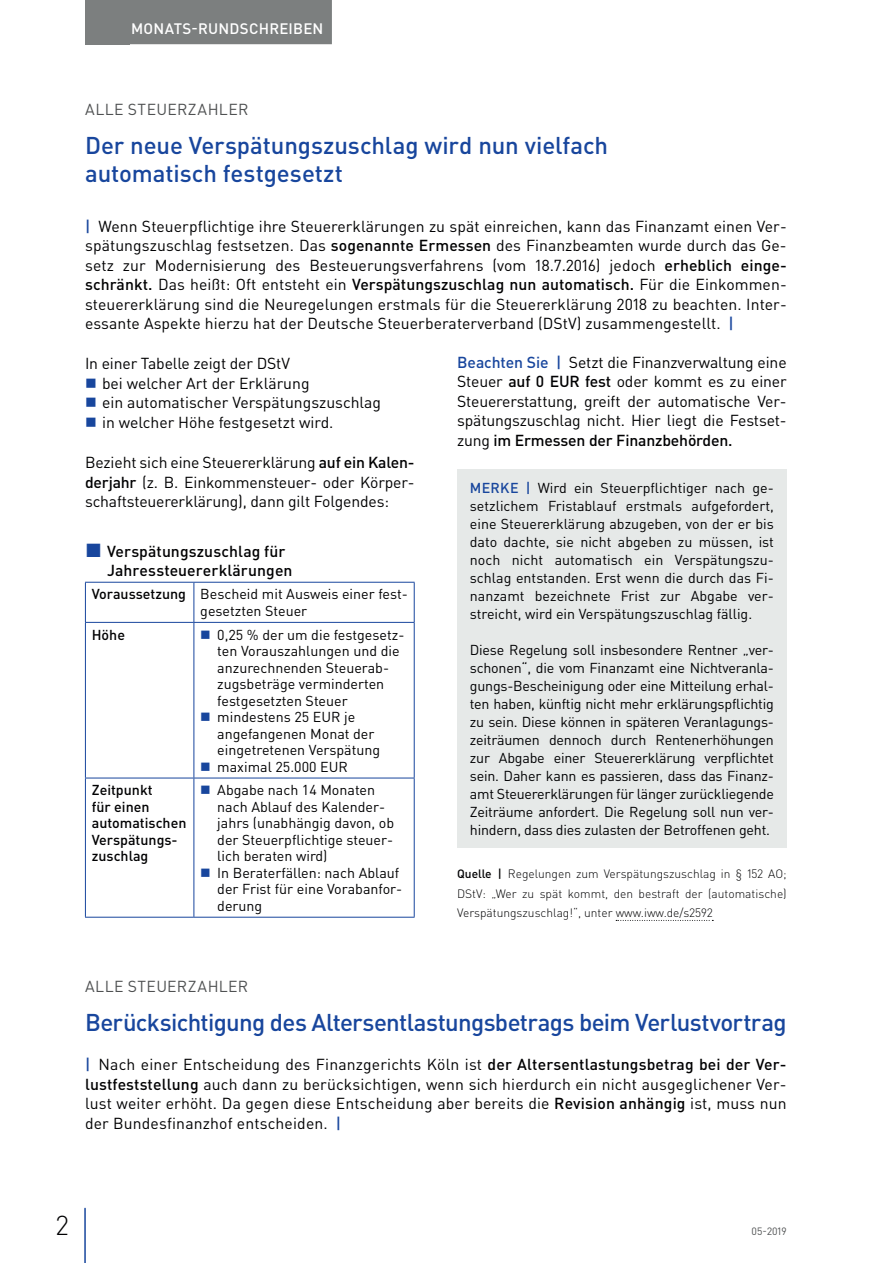
<style>
.page{position:relative;width:893px;height:1263px;background:#fff}
.page>*{position:absolute;margin:0;border:0;box-sizing:border-box;transform-origin:0 0}
.t1{font:300 27px "DIN Pro";color:#000002}
.t2{font:500 24px/28.5px "DIN Pro";letter-spacing:-.01em;color:#18469d}
.t3{font:15.75px/19.5px "DIN Pro";color:#000002;text-align:justify}
.t4{font:500 15.75px/19.5px "DIN Pro";letter-spacing:.005em;color:#000002}
.t5{font:15.75px "DIN Pro";letter-spacing:.025em;color:#4f5152}
.t6{font:500 15px "DIN Pro";letter-spacing:.015em;color:#fff}
.t7{font:14.25px/18px "DIN Pro";color:#000002}
.t8{font:500 14.25px/16.5px "DIN Pro";color:#000002}
.t9{font:300 12px/19.5px "DIN Pro";color:#000002;text-align:justify}
.t10{font:10.5px "DIN Pro";color:#4f5152}
.s1{font-weight:500;color:#18469d}
.s2{font-weight:500}
.s3{color:#18469d}
</style>
<div class="page">
<div style="left:85px;top:0;width:45px;height:44px;background:#7c7f7f"></div>
<hr style="left:84px;top:1208px;width:2px;height:55px;background:#18469d">
<div style="left:122px;top:0;width:210px;height:44px;background:#7c7f7f"></div>
<svg style="left:86px;top:583px;width:328px;height:334px"></svg>
<hr style="left:85px;top:582px;width:109px;height:1px;background:#18469d">
<hr style="left:85px;top:583px;width:1px;height:39px;background:#18469d">
<hr style="left:194px;top:582px;width:221px;height:1px;background:#18469d">
<hr style="left:194px;top:583px;width:1px;height:39px;background:#18469d">
<hr style="left:414px;top:583px;width:1px;height:39px;background:#18469d">
<hr style="left:194px;top:622px;width:221px;height:1px;background:#18469d">
<hr style="left:414px;top:623px;width:1px;height:155px;background:#18469d">
<hr style="left:194px;top:778px;width:221px;height:1px;background:#18469d">
<hr style="left:414px;top:778px;width:1px;height:139px;background:#18469d">
<hr style="left:194px;top:917px;width:221px;height:1px;background:#18469d">
<hr style="left:85px;top:622px;width:109px;height:1px;background:#18469d">
<hr style="left:85px;top:623px;width:1px;height:155px;background:#18469d">
<hr style="left:194px;top:623px;width:1px;height:155px;background:#18469d">
<hr style="left:85px;top:778px;width:109px;height:1px;background:#18469d">
<hr style="left:85px;top:778px;width:1px;height:139px;background:#18469d">
<hr style="left:194px;top:778px;width:1px;height:139px;background:#18469d">
<hr style="left:85px;top:917px;width:109px;height:1px;background:#18469d">
<svg style="left:616px;top:920px;width:97px;height:1px"></svg>
<div style="left:457px;top:469px;width:330px;height:379px;background:#e6e9e8"></div>
<svg style="left:201px;top:630px;width:9px;height:9px"></svg>
<svg style="left:201px;top:713px;width:9px;height:8px"></svg>
<svg style="left:201px;top:762px;width:9px;height:9px"></svg>
<svg style="left:201px;top:786px;width:9px;height:8px"></svg>
<svg style="left:201px;top:868px;width:9px;height:9px"></svg>
<p class="t6" style="left:131px;top:18px;width:194px">MONATS-RUNDSCHREIBEN</p>
<p class="t5" style="left:85px;top:98px;width:165px">ALLE STEUERZAHLER</p>
<h2 class="t2" style="left:85px;top:130px;width:525px">Der neue Verspätungszuschlag wird nun vielfach automatisch festgesetzt</h2>
<p class="t3" style="left:85px;top:216px;width:703px"><span class="s1">|</span> Wenn Steuerpflichtige ihre Steuererklärungen zu spät einreichen, kann das Finanzamt einen Ver&shy;spätungszuschlag festsetzen. Das <span class="s2">sogenannte Ermessen</span> des Finanzbeamten wurde durch das Ge&shy;setz zur Modernisierung des Besteuerungsverfahrens (vom 18.7.2016) jedoch <span class="s2">erheblich einge&shy;schränkt.</span> Das heißt: Oft entsteht ein <span class="s2">Verspätungszuschlag nun automatisch.</span> Für die Einkommen&shy;steuererklärung sind die Neuregelungen erstmals für die Steuererklärung 2018 zu beachten. Inter&shy;essante Aspekte hierzu hat der Deutsche Steuerberaterverband (DStV) zusammengestellt. <span class="s1">|</span></p>
<p class="t3" style="left:102px;top:353px;width:281px;text-align:left;text-indent:-17px">In einer Tabelle zeigt der DStV<br>bei welcher Art der Erklärung<br>ein automatischer Verspätungszuschlag in welcher Höhe festgesetzt wird.</p>
<p class="t3" style="left:85px;top:452px;width:331px">Bezieht sich eine Steuererklärung <span class="s2">auf ein Kalen&shy;derjahr</span> (z. B. Einkommensteuer- oder Körper&shy;schaftsteuererklärung), dann gilt Folgendes:</p>
<p class="t4" style="left:107px;top:541px;width:187px;text-indent:-22px"><span class="s3">◼</span> Verspätungszuschlag für<br>Jahressteuererklärungen</p>
<p class="t7" style="left:92px;top:585px;width:318px;line-height:16.5px;text-align:center"><span class="s2">Voraussetzung</span> Bescheid mit Ausweis einer fest&shy;gesetzten Steuer</p>
<p class="t8" style="left:92px;top:626px;width:35px">Höhe</p>
<p class="t7" style="left:217px;top:626px;width:189px;line-height:16.5px">0,25 % der um die festgesetz&shy;ten Vorauszahlungen und die anzurechnenden Steuerab&shy;zugsbeträge verminderten festgesetzten Steuer mindestens 25 EUR je angefangenen Monat der eingetretenen Verspätung maximal 25.000 EUR</p>
<p class="t8" style="left:92px;top:781px;width:96px">Zeitpunkt<br>für einen automatischen<br>Verspätungs&shy;zuschlag</p>
<p class="t7" style="left:217px;top:781px;width:187px;line-height:16.5px">Abgabe nach 14 Monaten nach Ablauf des Kalender&shy;jahrs (unabhängig davon, ob der Steuerpflichtige steuer&shy;lich beraten wird)<br>In Beraterfällen: nach Ablauf der Frist für eine Vorabanfor&shy;derung</p>
<p class="t3" style="left:457px;top:352px;width:331px"><span class="s1">Beachten Sie |</span> Setzt die Finanzverwaltung eine Steuer <span class="s2">auf 0 EUR fest</span> oder kommt es zu einer Steuererstattung, greift der automatische Ver&shy;spätungszuschlag nicht. Hier liegt die Festset&shy;zung <span class="s2">im Ermessen der Finanzbehörden.</span></p>
<p class="t7" style="left:470px;top:478px;width:306px;text-align:justify"><span class="s1">MERKE |</span> Wird ein Steuerpflichtiger nach ge&shy;setzlichem Fristablauf erstmals aufgefordert, eine Steuererklärung abzugeben, von der er bis dato dachte, sie nicht abgeben zu müssen, ist noch nicht automatisch ein Verspätungszu&shy;schlag entstanden. Erst wenn die durch das Fi&shy;nanzamt bezeichnete Frist zur Abgabe ver&shy;streicht, wird ein Verspätungszuschlag fällig.</p>
<p class="t7" style="left:470px;top:640px;width:306px;text-align:justify">Diese Regelung soll insbesondere Rentner „ver&shy;schonen“, die vom Finanzamt eine Nichtveranla&shy;gungs-Bescheinigung oder eine Mitteilung erhal&shy;ten haben, künftig nicht mehr erklärungspflichtig zu sein. Diese können in späteren Veranlagungs&shy;zeiträumen dennoch durch Rentenerhöhungen zur Abgabe einer Steuererklärung verpflichtet sein. Daher kann es passieren, dass das Finanz&shy;amt Steuererklärungen für länger zurückliegende Zeiträume anfordert. Die Regelung soll nun ver&shy;hindern, dass dies zulasten der Betroffenen geht.</p>
<p class="t9" style="left:457px;top:864px;width:331px"><span class="s2">Quelle |</span> Regelungen zum Verspätungszuschlag in § 152 AO; DStV: „Wer zu spät kommt, den bestraft der (automatische)<br>Verspätungszuschlag!“, unter www.iww.de/s2592</p>
<p class="t5" style="left:85px;top:976px;width:165px">ALLE STEUERZAHLER</p>
<h2 class="t2" style="left:85px;top:1007px;width:703px">Berücksichtigung des Altersentlastungsbetrags beim Verlustvortrag</h2>
<p class="t3" style="left:85px;top:1054px;width:703px"><span class="s1">|</span> Nach einer Entscheidung des Finanzgerichts Köln ist <span class="s2">der Altersentlastungsbetrag bei der Ver&shy;lustfeststellung</span> auch dann zu berücksichtigen, wenn sich hierdurch ein nicht ausgeglichener Ver&shy;lust weiter erhöht. Da gegen diese Entscheidung aber bereits die <span class="s2">Revision anhängig</span> ist, muss nun der Bundesfinanzhof entscheiden. <span class="s1">|</span></p>
<h1 class="t1" style="left:56px;top:1207px;width:14px">2</h1>
<p class="t10" style="left:752px;top:1224px;width:37px">05-2019</p>
</div>
